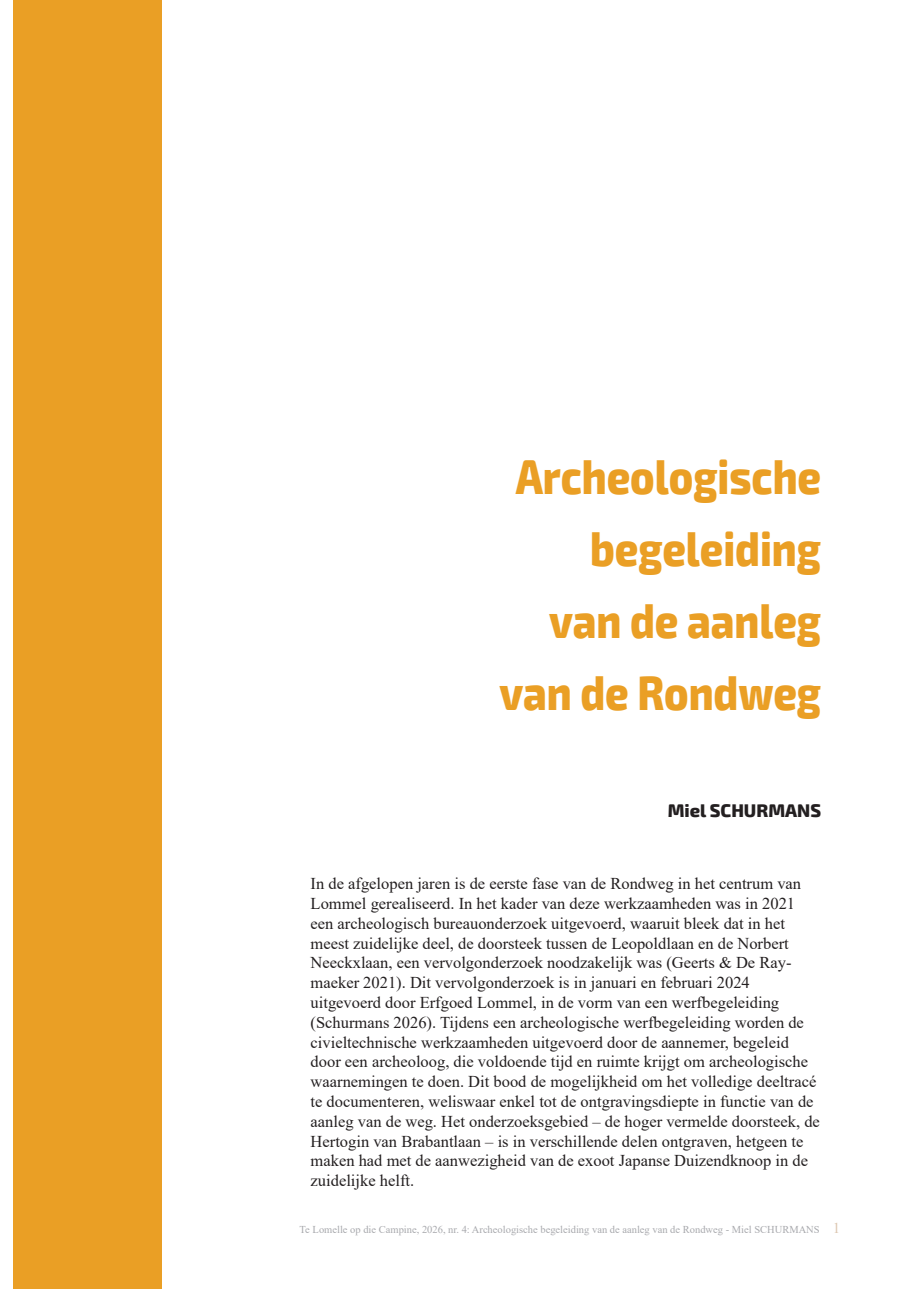
<style>
.page{position:relative;width:919px;height:1289px;background:#fff}
.page>*{position:absolute;margin:0;border:0;box-sizing:border-box;transform-origin:0 0}
.t1{font:800 48px/72px "Exo 2";color:#ea9f25;text-align:right;scale:.85 1}
.t2{font:800 18px "Exo 2";color:#231f20}
.t3{font:16.5px/19.8px "Times New Roman";color:#231f20}
.t4{font:10.5px "Times New Roman";color:#a8a9ad}
.s1{font-size:15px;color:#ddc7b1}
</style>
<div class="page">
<div style="left:13px;top:0;width:149px;height:1288px;background:#ea9f25"></div>
<h1 class="t1" style="left:499px;top:442px;width:380px">Archeologische begeleiding<br>van de aanleg van de Rondweg</h1>
<p class="t2" style="left:667px;top:800px;width:155px">Miel SCHURMANS</p>
<p class="t3" style="left:310px;top:873px;width:511px">In de afgelopen jaren is de eerste fase van de Rondweg in het centrum van Lommel gerealiseerd. In het kader van deze werkzaamheden was in 2021 een archeologisch bureauonderzoek uitgevoerd, waaruit bleek dat in het meest zuidelijke deel, de doorsteek tussen de Leopoldlaan en de Norbert Neeckxlaan, een vervolgonderzoek noodzakelijk was (Geerts &amp; De Ray&shy;maeker 2021). Dit vervolgonderzoek is in januari en februari 2024 uitgevoerd door Erfgoed Lommel, in de vorm van een werfbegeleiding (Schurmans 2026). Tijdens een archeologische werfbegeleiding worden de civieltechnische werkzaamheden uitgevoerd door de aannemer, begeleid door een archeoloog, die voldoende tijd en ruimte krijgt om archeologische waarnemingen te doen. Dit bood de mogelijkheid om het volledige deeltracé te documenteren, weliswaar enkel tot de ontgravingsdiepte in functie van de aanleg van de weg. Het onderzoeksgebied – de hoger vermelde doorsteek, de Hertogin van Brabantlaan – is in verschillende delen ontgraven, hetgeen te maken had met de aanwezigheid van de exoot Japanse Duizendknoop in de zuidelijke helft.</p>
<p class="t4" style="left:299px;top:1222px;width:542px">Te Lomelle op die Campine, 2026, nr. 4: Archeologische begeleiding van de aanleg van de Rondweg - Miel SCHURMANS <span class="s1">1</span></p>
</div>
